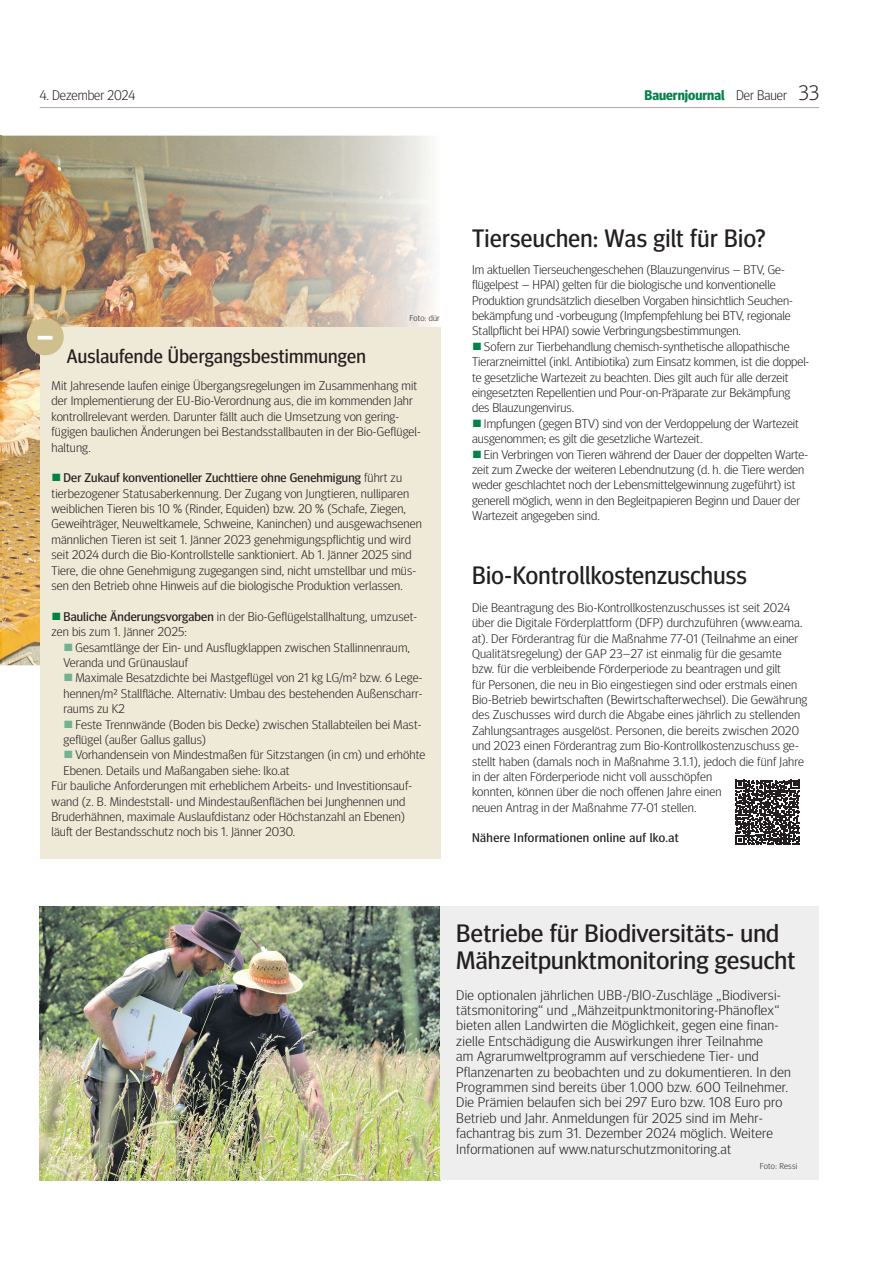
<style>
.page{position:relative;width:893px;height:1263px;background:#fff}
.page>*{position:absolute;margin:0;border:0;box-sizing:border-box;transform-origin:0 0}
.t1{font:700 30.15px "Meta Head OT";color:#fff;scale:1.05 1}
.t2{font:25.2px/26.5px "Meta Head OT";letter-spacing:.01em;color:#231f20;scale:1.05 1}
.t3{font:25.2px "Meta Head OT";letter-spacing:.01em;color:#231f20}
.t4{font:19.65px "Meta Head OT";letter-spacing:.015em;color:#231f20}
.t5{font:300 13.95px/15.5px "Meta Head OT";letter-spacing:.02em;color:#231f20;scale:1.05 1}
.t6{font:700 13.95px "Meta Head OT";color:#008348}
.t7{font:300 13.95px "Meta Head OT";color:#231f20}
.t8{font:300 12.6px/15.5px "Meta Head OT";letter-spacing:.01em;color:#231f20;scale:1.05 1}
.t9{font:12.6px "Meta Head OT";letter-spacing:.03em;color:#231f20;scale:1.05 1}
.t10{font:300 8.4px "Meta Head OT";letter-spacing:.02em;color:#231f20;scale:1.05 1}
.s1{font-weight:300;color:#231f20}
.s2{font-weight:300;font-size:21px;color:#231f20}
.s3{font-weight:400}
</style>
<div class="page">
<hr style="left:40px;top:107px;width:779px;height:1px;background:#b5a9a5">
<svg style="left:0;top:665px;width:440px;height:1px"></svg>
<img style="left:0;top:136px;width:433px;height:529px">
<img style="left:0;top:136px;width:1px;height:527px">
<div style="left:40px;top:327px;width:400px;height:531px;background:#efe9d7"></div>
<div style="left:27px;top:318px;width:37px;height:37px;background:#cebf8d;border-radius:50%"></div>
<img style="left:40px;top:907px;width:400px;height:273px">
<div style="left:440px;top:906px;width:379px;height:274px;background:#eeeeef"></div>
<svg style="left:735px;top:780px;width:65px;height:65px"></svg>
<p class="t7" style="left:40px;top:90px;width:97px">4. Dezember 2024</p>
<p class="t6" style="left:645px;top:90px;width:176px">Bauernjournal <span class="s1">Der Bauer</span> <span class="s2">33</span></p>
<h1 class="t1" style="left:37px;top:324px;width:18px">–</h1>
<p class="t10" style="left:410px;top:315px;width:30px">Foto: dür</p>
<h3 class="t4" style="left:67px;top:348px;width:300px">Auslaufende Übergangsbestimmungen</h3>
<p class="t8" style="left:52px;top:379px;width:353px">Mit Jahresende laufen einige Übergangsregelungen im Zusammenhang mit der Implementierung der EU-Bio-Verordnung aus, die im kommenden Jahr kontrollrelevant werden. Darunter fällt auch die Umsetzung von gering&shy;fügigen baulichen Änderungen bei Bestandsstallbauten in der Bio-Geflügel&shy;haltung.</p>
<p class="t8" style="left:52px;top:472px;width:354px;text-indent:12px"><span class="s3">Der Zukauf konventioneller Zuchttiere ohne Genehmigung</span> führt zu tierbezogener Statusaberkennung. Der Zugang von Jungtieren, nulliparen weiblichen Tieren bis 10 % (Rinder, Equiden) bzw. 20 % (Schafe, Ziegen, Geweihträger, Neuweltkamele, Schweine, Kaninchen) und ausgewachsenen männlichen Tieren ist seit 1. Jänner 2023 genehmigungspflichtig und wird seit 2024 durch die Bio-Kontrollstelle sanktioniert. Ab 1. Jänner 2025 sind Tiere, die ohne Genehmigung zugegangen sind, nicht umstellbar und müs&shy;sen den Betrieb ohne Hinweis auf die biologische Produktion verlassen.</p>
<p class="t8" style="left:52px;top:610px;width:350px;text-indent:12px"><span class="s3">Bauliche Änderungsvorgaben</span> in der Bio-Geflügelstallhaltung, umzuset&shy;zen bis zum 1. Jänner 2025:</p>
<p class="t8" style="left:63px;top:641px;width:332px;text-indent:12px">Gesamtlänge der Ein- und Ausflugklappen zwischen Stallinnenraum,<br>Veranda und Grünauslauf</p>
<p class="t8" style="left:63px;top:672px;width:343px;text-align:justify;text-indent:12px">Maximale Besatzdichte bei Mastgeflügel von 21 kg LG/m² bzw. 6 Lege&shy;hennen/m² Stallfläche. Alternativ: Umbau des bestehenden Außenscharr&shy;raums zu K2</p>
<p class="t8" style="left:63px;top:718px;width:342px;text-indent:12px">Feste Trennwände (Boden bis Decke) zwischen Stallabteilen bei Mast&shy;geflügel (außer Gallus gallus)</p>
<p class="t8" style="left:75px;top:749px;width:335px">Vorhandensein von Mindestmaßen für Sitzstangen (in cm) und erhöhte</p>
<p class="t8" style="left:63px;top:764px;width:217px">Ebenen. Details und Maßangaben siehe: lko.at</p>
<p class="t8" style="left:52px;top:779px;width:345px">Für bauliche Anforderungen mit erheblichem Arbeits- und Investitionsauf-</p>
<p class="t8" style="left:52px;top:795px;width:338px">wand (z. B. Mindeststall- und Mindestaußenflächen bei Junghennen und</p>
<p class="t8" style="left:52px;top:810px;width:338px">Bruderhähnen, maximale Auslaufdistanz oder Höchstanzahl an Ebenen)</p>
<p class="t8" style="left:52px;top:826px;width:234px">läuft der Bestandsschutz noch bis 1. Jänner 2030.</p>
<h2 class="t3" style="left:472px;top:228px;width:295px">Tierseuchen: Was gilt für Bio?</h2>
<p class="t8" style="left:472px;top:263px;width:307px">Im aktuellen Tierseuchengeschehen (Blauzungenvirus – BTV, Ge&shy;flügelpest – HPAI) gelten für die biologische und konventionelle Produktion grundsätzlich dieselben Vorgaben hinsichtlich Seuchen&shy;bekämpfung und -vorbeugung (Impfempfehlung bei BTV, regionale Stallpflicht bei HPAI) sowie Verbringungsbestimmungen.</p>
<p class="t8" style="left:472px;top:340px;width:323px;text-indent:12px">Sofern zur Tierbehandlung chemisch-synthetische allopathische Tierarzneimittel (inkl. Antibiotika) zum Einsatz kommen, ist die doppel&shy;te gesetzliche Wartezeit zu beachten. Dies gilt auch für alle derzeit eingesetzten Repellentien und Pour-on-Präparate zur Bekämpfung des Blauzungenvirus.</p>
<p class="t8" style="left:472px;top:417px;width:313px;text-indent:12px">Impfungen (gegen BTV) sind von der Verdoppelung der Wartezeit ausgenommen; es gilt die gesetzliche Wartezeit.</p>
<p class="t8" style="left:472px;top:448px;width:321px;text-indent:12px">Ein Verbringen von Tieren während der Dauer der doppelten Warte&shy;zeit zum Zwecke der weiteren Lebendnutzung (d. h. die Tiere werden weder geschlachtet noch der Lebensmittelgewinnung zugeführt) ist generell möglich, wenn in den Begleitpapieren Beginn und Dauer der Wartezeit angegeben sind.</p>
<h2 class="t3" style="left:472px;top:566px;width:276px">Bio-Kontrollkostenzuschuss</h2>
<p class="t8" style="left:472px;top:601px;width:321px">Die Beantragung des Bio-Kontrollkostenzuschusses ist seit 2024 über die Digitale Förderplattform (DFP) durchzuführen (www.eama. at). Der Förderantrag für die Maßnahme 77-01 (Teilnahme an einer Qualitätsregelung) der GAP 23–27 ist einmalig für die gesamte<br>bzw. für die verbleibende Förderperiode zu beantragen und gilt<br>für Personen, die neu in Bio eingestiegen sind oder erstmals einen Bio-Betrieb bewirtschaften (Bewirtschafterwechsel). Die Gewährung des Zuschusses wird durch die Abgabe eines jährlich zu stellenden Zahlungsantrages ausgelöst. Personen, die bereits zwischen 2020 und 2023 einen Förderantrag zum Bio-Kontrollkostenzuschuss ge&shy;stellt haben (damals noch in Maßnahme 3.1.1), jedoch die fünf Jahre in der alten Förderperiode nicht voll ausschöpfen<br>konnten, können über die noch offenen Jahre einen<br>neuen Antrag in der Maßnahme 77-01 stellen.</p>
<p class="t9" style="left:472px;top:833px;width:198px">Nähere Informationen online auf lko.at</p>
<h2 class="t2" style="left:456px;top:923px;width:325px">Betriebe für Biodiversitäts- und<br>Mähzeitpunktmonitoring gesucht</h2>
<p class="t5" style="left:456px;top:989px;width:320px">Die optionalen jährlichen UBB-/BIO-Zuschläge „Biodiversi&shy;tätsmonitoring“ und „Mähzeitpunktmonitoring-Phänoflex“ bieten allen Landwirten die Möglichkeit, gegen eine finan&shy;zielle Entschädigung die Auswirkungen ihrer Teilnahme<br>am Agrarumweltprogramm auf verschiedene Tier- und Pflanzenarten zu beobachten und zu dokumentieren. In den Programmen sind bereits über 1.000 bzw. 600 Teilnehmer.<br>Die Prämien belaufen sich bei 297 Euro bzw. 108 Euro pro Betrieb und Jahr. Anmeldungen für 2025 sind im Mehr&shy;fachantrag bis zum 31. Dezember 2024 möglich. Weitere Informationen auf www.naturschutzmonitoring.at</p>
<p class="t10" style="left:760px;top:1163px;width:37px">Foto: Ressi</p>
</div>
